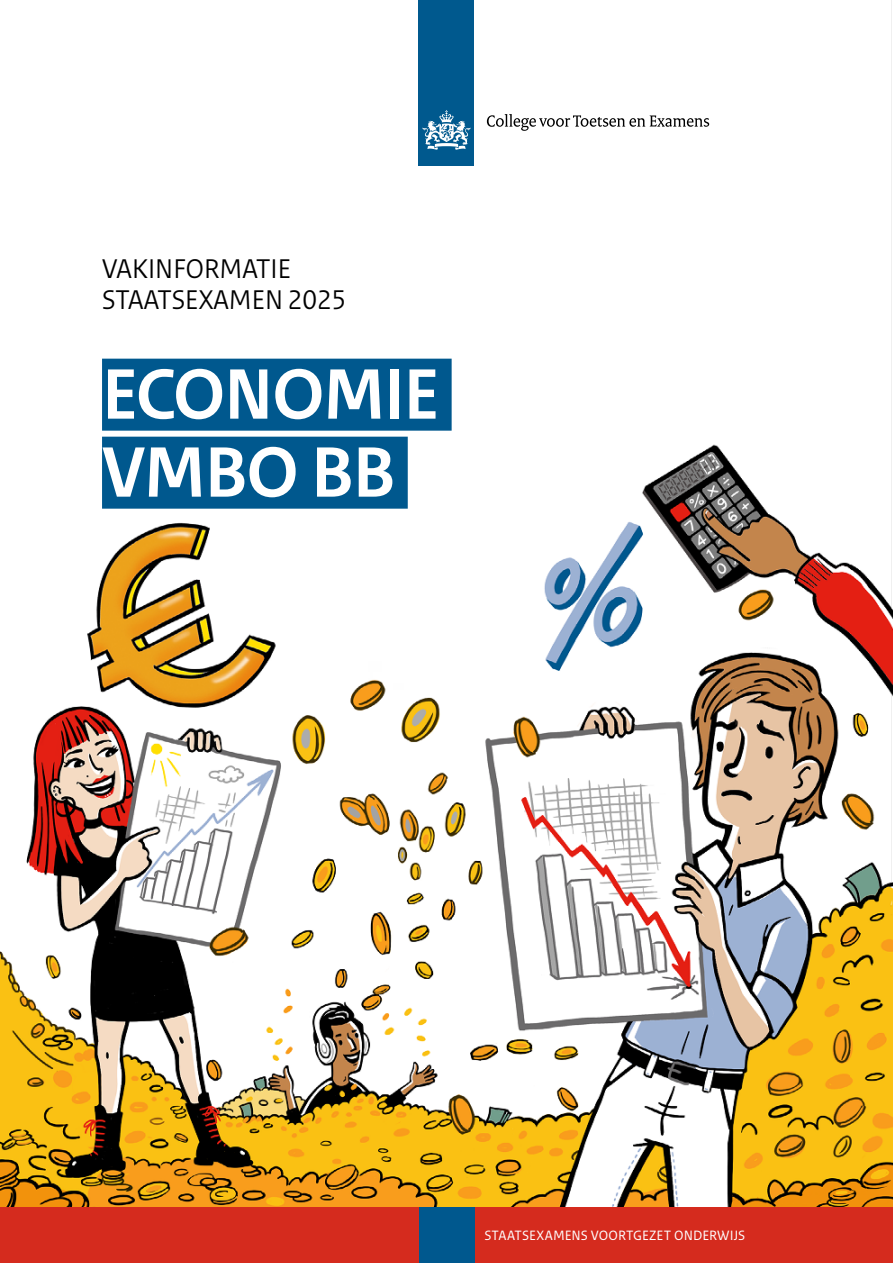
<style>
.page{position:relative;width:893px;height:1263px;background:#fff}
.page>*{position:absolute;margin:0;border:0;box-sizing:border-box;transform-origin:0 0}
.H1_titel{font:700 75px/78px "Rijksoverheid Sans Heading";letter-spacing:-.02em;color:#fff}
.P_subtitel{font:28.5px/31.5px "Rijksoverheid Sans Heading";color:#000}
.t1{font:14.25px "Rijksoverheid Sans Text";letter-spacing:.005em;color:#fff}
</style>
<div class="page">
<img style="left:0;top:0;width:893px;height:1208px">
<div style="left:0;top:1208px;width:893px;height:55px;background:#d52b1e"></div>
<div style="left:419px;top:1208px;width:55px;height:55px;background:#00588e"></div>
<div style="left:419px;top:0;width:55px;height:165px;background:#00598e"></div>
<svg style="left:423px;top:110px;width:47px;height:40px"></svg>
<svg style="left:487px;top:114px;width:222px;height:17px"></svg>
<div style="left:102px;top:359px;width:350px;height:72px;background:#00588e"></div>
<div style="left:102px;top:437px;width:306px;height:72px;background:#00588e"></div>
<p class="P_subtitel" style="left:102px;top:253px;width:246px">VAKINFORMATIE<br>STAATSEXAMEN 2025</p>
<h1 class="H1_titel" style="left:102px;top:357px;width:339px">ECONOMIE<br>VMBO BB</h1>
<p class="t1" style="left:484px;top:1227px;width:263px">STAATSEXAMENS VOORTGEZET ONDERWIJS</p>
</div>
